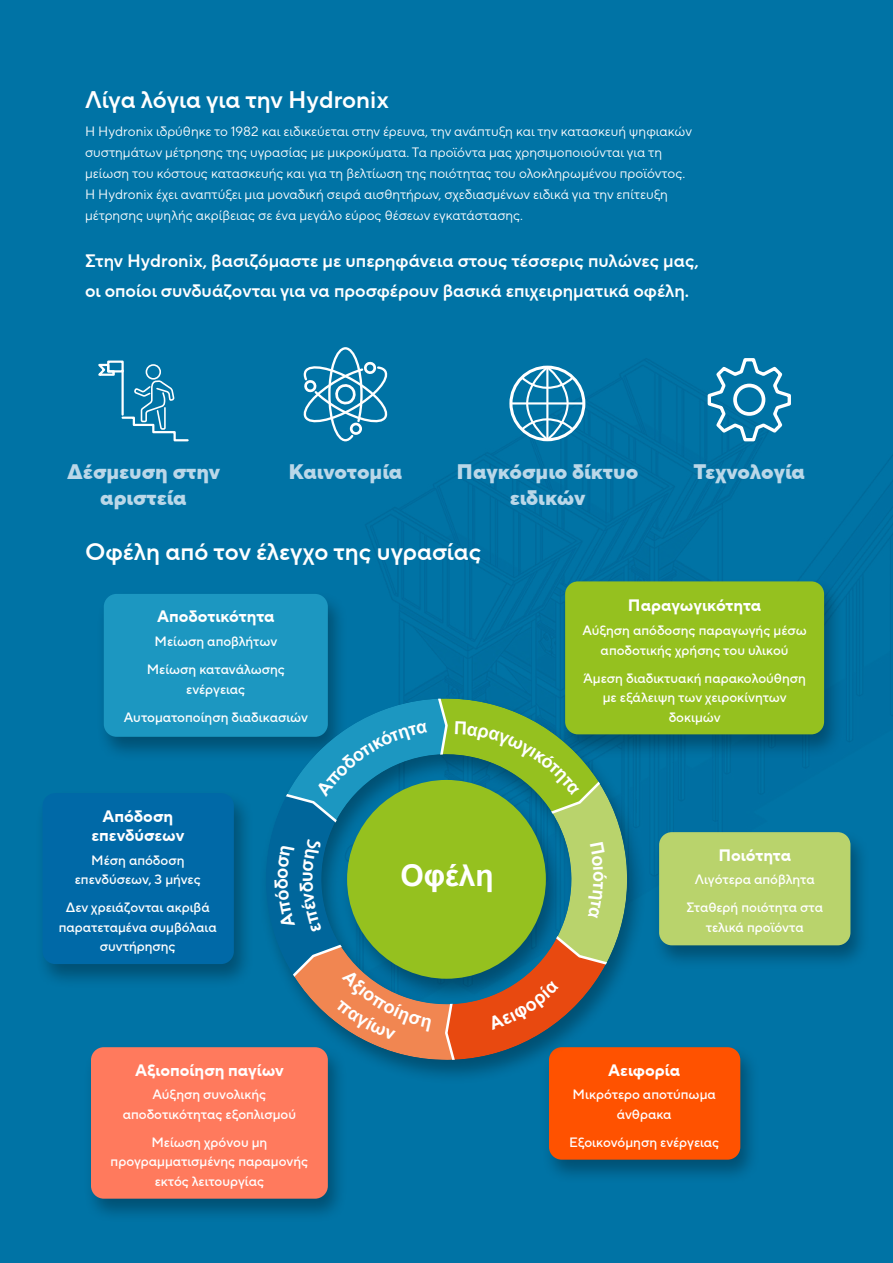
<style>
.page{position:relative;width:893px;height:1263px;background:#0073a5}
.page>*{position:absolute;margin:0;border:0;box-sizing:border-box;transform-origin:0 0}
.t1{font:700 30px "Arial";color:#fff}
.t2{font:24px "TT Norms Pro Dm Bd";color:#fff}
.t3{font:800 21px/25.5px "TT Norms Pro";color:#bad7e8;text-align:center}
.t4{font:18px/30px "TT Norms Pro Dm Bd";color:#fff}
.t5{font:700 18px "Arial";color:#fff}
.t6{font:700 16.5px/19.5px "TT Norms Pro";color:#fff;text-align:center}
.t7{font:500 13.5px/19.5px "TT Norms Pro";color:#fff;text-align:center}
.t8{font:13.5px/21px "TT Norms Pro";color:#fff}
</style>
<div class="page">
<img style="left:343px;top:361px;width:550px;height:514px">
<div style="left:509px;top:366px;width:76px;height:75px;border:3px solid #fff;border-radius:50%"></div>
<svg style="left:519px;top:365px;width:57px;height:76px"></svg>
<hr style="left:546px;top:367px;width:2px;height:73px;background:#fff">
<hr style="left:511px;top:402px;width:73px;height:2px;background:#fff">
<svg style="left:304px;top:347px;width:83px;height:94px"></svg>
<svg style="left:707px;top:358px;width:84px;height:83px"></svg>
<div style="left:733px;top:384px;width:32px;height:32px;border:4px solid #fff;border-radius:50%"></div>
<div style="left:107px;top:361px;width:17px;height:11px;border:2px solid #fff"></div>
<svg style="left:98px;top:363px;width:91px;height:78px"></svg>
<hr style="left:121px;top:371px;width:3px;height:44px;background:#fff">
<div style="left:541px;top:1044px;width:219px;height:141px;background:#000;opacity:.3"></div>
<div style="left:549px;top:1047px;width:191px;height:113px;background:#ff5200;border-radius:13px"></div>
<div style="left:84px;top:1044px;width:264px;height:180px;background:#000;opacity:.3"></div>
<div style="left:91px;top:1047px;width:237px;height:152px;background:#ff7a5d;border-radius:13px"></div>
<div style="left:558px;top:579px;width:286px;height:180px;background:#000;opacity:.3"></div>
<div style="left:565px;top:581px;width:259px;height:153px;background:#95c11f;border-radius:13px"></div>
<div style="left:96px;top:591px;width:252px;height:171px;background:#000;opacity:.3"></div>
<div style="left:104px;top:594px;width:224px;height:143px;background:#1c97c1;border-radius:13px"></div>
<div style="left:652px;top:829px;width:219px;height:141px;background:#000;opacity:.3"></div>
<div style="left:659px;top:832px;width:191px;height:113px;background:#b9d36c;border-radius:13px"></div>
<div style="left:35px;top:790px;width:219px;height:199px;background:#000;opacity:.3"></div>
<div style="left:43px;top:793px;width:191px;height:171px;background:#0069a7;border-radius:13px"></div>
<div style="left:258px;top:696px;width:390px;height:389px;background:#000;opacity:.3"></div>
<svg style="left:266px;top:698px;width:361px;height:362px"></svg>
<h2 class="t2" style="left:85px;top:82px;width:306px">Λίγα λόγια για την Hydronix</h2>
<p class="t8" style="left:85px;top:121px;width:608px">Η Hydronix ιδρύθηκε το 1982 και ειδικεύεται στην έρευνα, την ανάπτυξη και την κατασκευή ψηφιακών συστημάτων μέτρησης της υγρασίας με μικροκύματα. Τα προϊόντα μας χρησιμοποιούνται για τη μείωση του κόστους κατασκευής και για τη βελτίωση της ποιότητας του ολοκληρωμένου προϊόντος.<br>Η Hydronix έχει αναπτύξει μια μοναδική σειρά αισθητήρων, σχεδιασμένων ειδικά για την επίτευξη μέτρησης υψηλής ακρίβειας σε ένα μεγάλο εύρος θέσεων εγκατάστασης.</p>
<h3 class="t4" style="left:85px;top:246px;width:615px">Στην Hydronix, βασιζόμαστε με υπερηφάνεια στους τέσσερις πυλώνες μας, οι οποίοι συνδυάζονται για να προσφέρουν βασικά επιχειρηματικά οφέλη.</h3>
<h3 class="t3" style="left:67px;top:459px;width:154px">Δέσμευση στην</h3>
<h3 class="t3" style="left:288px;top:459px;width:116px">Καινοτομία</h3>
<h3 class="t3" style="left:693px;top:459px;width:113px">Τεχνολογία</h3>
<h3 class="t3" style="left:100px;top:485px;width:88px">αριστεία</h3>
<h3 class="t3" style="left:457px;top:459px;width:183px">Παγκόσμιο δίκτυο ειδικών</h3>
<h2 class="t2" style="left:85px;top:534px;width:398px">Οφέλη από τον έλεγχο της υγρασίας</h2>
<p class="t6" style="left:157px;top:607px;width:119px">Αποδοτικότητα</p>
<p class="t7" style="left:147px;top:627px;width:140px;line-height:28px">Μείωση αποβλήτων<br>Μείωση κατανάλωσης</p>
<p class="t7" style="left:124px;top:675px;width:185px;line-height:28px">ενέργειας<br>Αυτοματοποίηση διαδικασιών</p>
<p class="t6" style="left:92px;top:806px;width:94px">Απόδοση επενδύσεων</p>
<p class="t7" style="left:75px;top:850px;width:127px">Μέση απόδοση επενδύσεων, 3 μήνες</p>
<p class="t7" style="left:59px;top:898px;width:160px">Δεν χρειάζονται ακριβά παρατεταμένα συμβόλαια συντήρησης</p>
<h3 class="t5" style="left:294px;top:882px;width:12px;rotate:-90deg">υ</h3>
<h1 class="t1" style="left:400px;top:856px;width:95px">Οφέλη</h1>
<p class="t6" style="left:135px;top:1060px;width:150px">Αξιοποίηση παγίων</p>
<p class="t7" style="left:123px;top:1085px;width:175px">Αύξηση συνολικής αποδοτικότητας εξοπλισμού</p>
<p class="t7" style="left:111px;top:1132px;width:199px">Μείωση χρόνου μη προγραμματισμένης παραμονής εκτός λειτουργίας</p>
<p class="t6" style="left:628px;top:596px;width:135px">Παραγωγικότητα</p>
<p class="t7" style="left:582px;top:621px;width:226px">Αύξηση απόδοσης παραγωγής μέσω αποδοτικής χρήσης του υλικού</p>
<p class="t7" style="left:583px;top:668px;width:224px">Άμεση διαδικτυακή παρακολούθηση με εξάλειψη των χειροκίνητων δοκιμών</p>
<h3 class="t5" style="left:612px;top:871px;width:13px;rotate:90deg">ό</h3>
<p class="t6" style="left:718px;top:845px;width:74px">Ποιότητα</p>
<p class="t7" style="left:686px;top:865px;width:138px;line-height:28px">Λιγότερα απόβλητα<br>Σταθερή ποιότητα στα</p>
<p class="t7" style="left:706px;top:917px;width:99px">τελικά προϊόντα</p>
<p class="t6" style="left:608px;top:1060px;width:73px">Αειφορία</p>
<p class="t7" style="left:573px;top:1085px;width:145px">Μικρότερο αποτύπωμα άνθρακα</p>
<p class="t7" style="left:569px;top:1132px;width:152px">Εξοικονόμηση ενέργειας</p>
</div>
